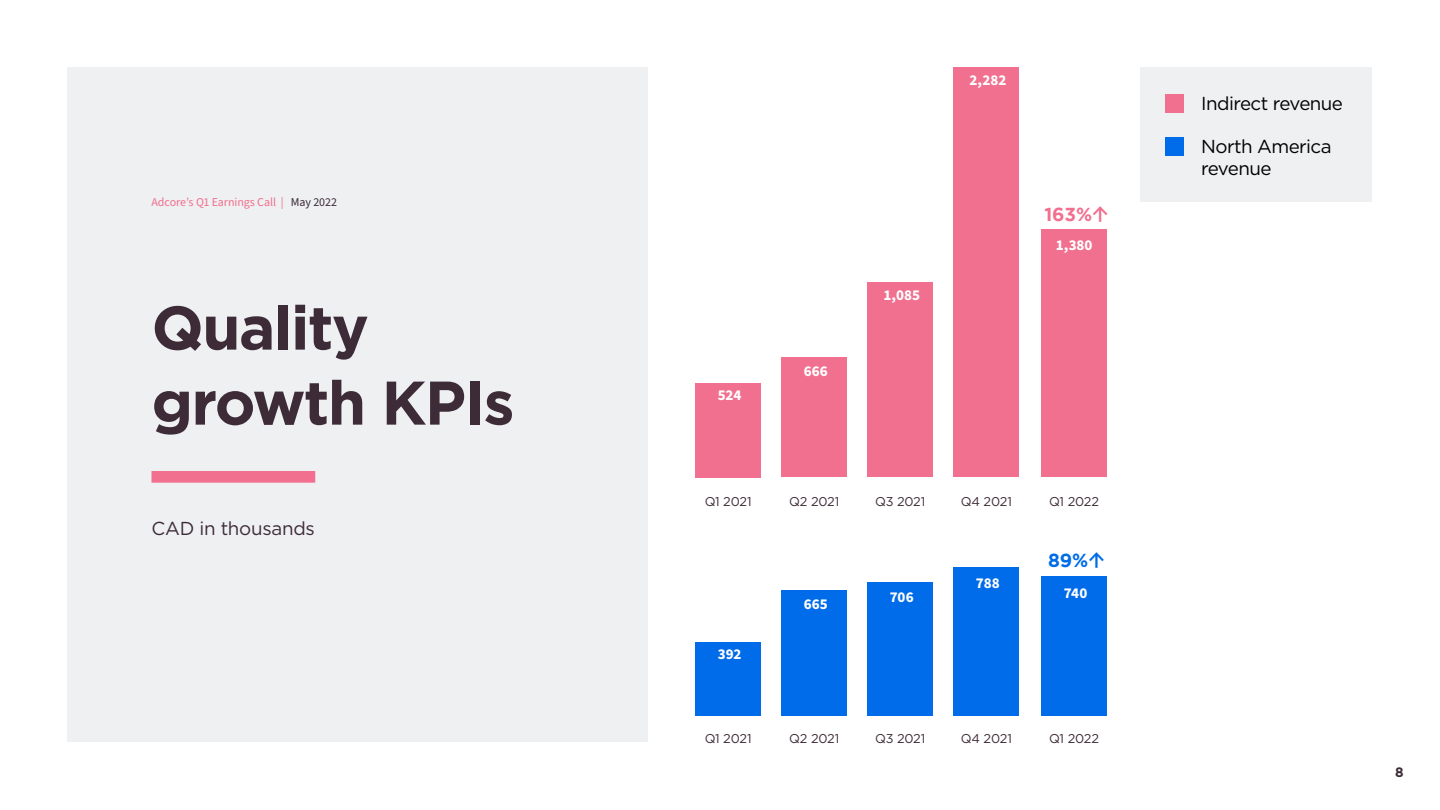
<style>
.page{position:relative;width:1440px;height:810px;background:#fff}
.page>*{position:absolute;margin:0;border:0;box-sizing:border-box;transform-origin:0 0}
.t1{font:700 61.5px/75px "Homepage Baukasten";letter-spacing:-.025em;color:#3e2b38}
.t2{font:18.75px/22.5px "Homepage Baukasten";letter-spacing:-.03em;color:#000}
.t3{font:18.75px "Homepage Baukasten";letter-spacing:-.015em;color:#3e2b38}
.t4{font:700 18.75px "Homepage Baukasten";color:#f1708f}
.t5{font:700 18.75px "Homepage Baukasten";color:#006ce9}
.t6{font:700 15px "Source Sans Pro";color:#fff}
.t7{font:700 13.5px "Homepage Baukasten";color:#3e2b38}
.t8{font:12.75px "Homepage Baukasten";letter-spacing:-.02em;color:#3e2b38}
.t9{font:12px "Source Sans Pro";letter-spacing:-.01em;color:#f1708f}
.s1{color:#3e2b38}
.s2{font-family:"Acumin Pro"}
</style>
<div class="page">
<div style="left:68px;top:68px;width:1304px;height:674px;background:#eef0f1"></div>
<div style="left:648px;top:48px;width:742px;height:701px;background:#fff"></div>
<div style="left:1141px;top:68px;width:231px;height:134px;background:#eef0f1"></div>
<div style="left:1165px;top:137px;width:19px;height:19px;background:#006ce9"></div>
<div style="left:1165px;top:94px;width:19px;height:19px;background:#f1708f"></div>
<div style="left:695px;top:642px;width:66px;height:74px;background:#006ce9"></div>
<div style="left:695px;top:383px;width:66px;height:94px;background:#f1708f"></div>
<div style="left:782px;top:590px;width:65px;height:126px;background:#006ce9"></div>
<div style="left:782px;top:358px;width:65px;height:119px;background:#f1708f"></div>
<div style="left:868px;top:582px;width:65px;height:134px;background:#006ce9"></div>
<div style="left:868px;top:282px;width:65px;height:195px;background:#f1708f"></div>
<div style="left:954px;top:567px;width:65px;height:149px;background:#006ce9"></div>
<div style="left:1041px;top:576px;width:66px;height:140px;background:#006ce9"></div>
<div style="left:954px;top:68px;width:65px;height:409px;background:#f1708f"></div>
<div style="left:1041px;top:229px;width:66px;height:248px;background:#f1708f"></div>
<div style="left:152px;top:471px;width:163px;height:12px;background:#f1708f"></div>
<p class="t9" style="left:152px;top:194px;width:187px">Adcore’s Q1 Earnings Call | <span class="s1">May 2022</span></p>
<h1 class="t1" style="left:152px;top:289px;width:364px">Quality growth KPIs</h1>
<h2 class="t3" style="left:152px;top:518px;width:165px">CAD in thousands</h2>
<p class="t6" style="left:969px;top:70px;width:39px">2,282</p>
<p class="t6" style="left:718px;top:385px;width:25px">524</p>
<p class="t8" style="left:705px;top:494px;width:48px">Q1 2021</p>
<p class="t6" style="left:718px;top:643px;width:25px">392</p>
<p class="t8" style="left:705px;top:731px;width:48px">Q1 2021</p>
<p class="t6" style="left:804px;top:361px;width:26px">666</p>
<p class="t6" style="left:883px;top:285px;width:38px">1,085</p>
<h2 class="t4" style="left:1044px;top:203px;width:66px">163%<span class="s2">↑</span></h2>
<p class="t6" style="left:1056px;top:235px;width:38px">1,380</p>
<p class="t8" style="left:789px;top:494px;width:52px">Q2 2021</p>
<p class="t6" style="left:804px;top:594px;width:26px">665</p>
<p class="t8" style="left:875px;top:494px;width:52px">Q3 2021</p>
<p class="t6" style="left:890px;top:586px;width:25px">706</p>
<p class="t8" style="left:961px;top:494px;width:53px">Q4 2021</p>
<p class="t8" style="left:1049px;top:494px;width:52px">Q1 2022</p>
<p class="t6" style="left:976px;top:573px;width:25px">788</p>
<h2 class="t5" style="left:1048px;top:550px;width:58px">89%<span class="s2">↑</span></h2>
<p class="t6" style="left:1064px;top:583px;width:25px">740</p>
<p class="t8" style="left:789px;top:731px;width:52px">Q2 2021</p>
<p class="t8" style="left:875px;top:731px;width:52px">Q3 2021</p>
<p class="t8" style="left:961px;top:731px;width:53px">Q4 2021</p>
<p class="t8" style="left:1049px;top:731px;width:52px">Q1 2022</p>
<h2 class="t2" style="left:1201px;top:92px;width:143px">Indirect revenue</h2>
<h2 class="t2" style="left:1201px;top:135px;width:132px">North America revenue</h2>
<p class="t7" style="left:1395px;top:765px;width:10px">8</p>
</div>
